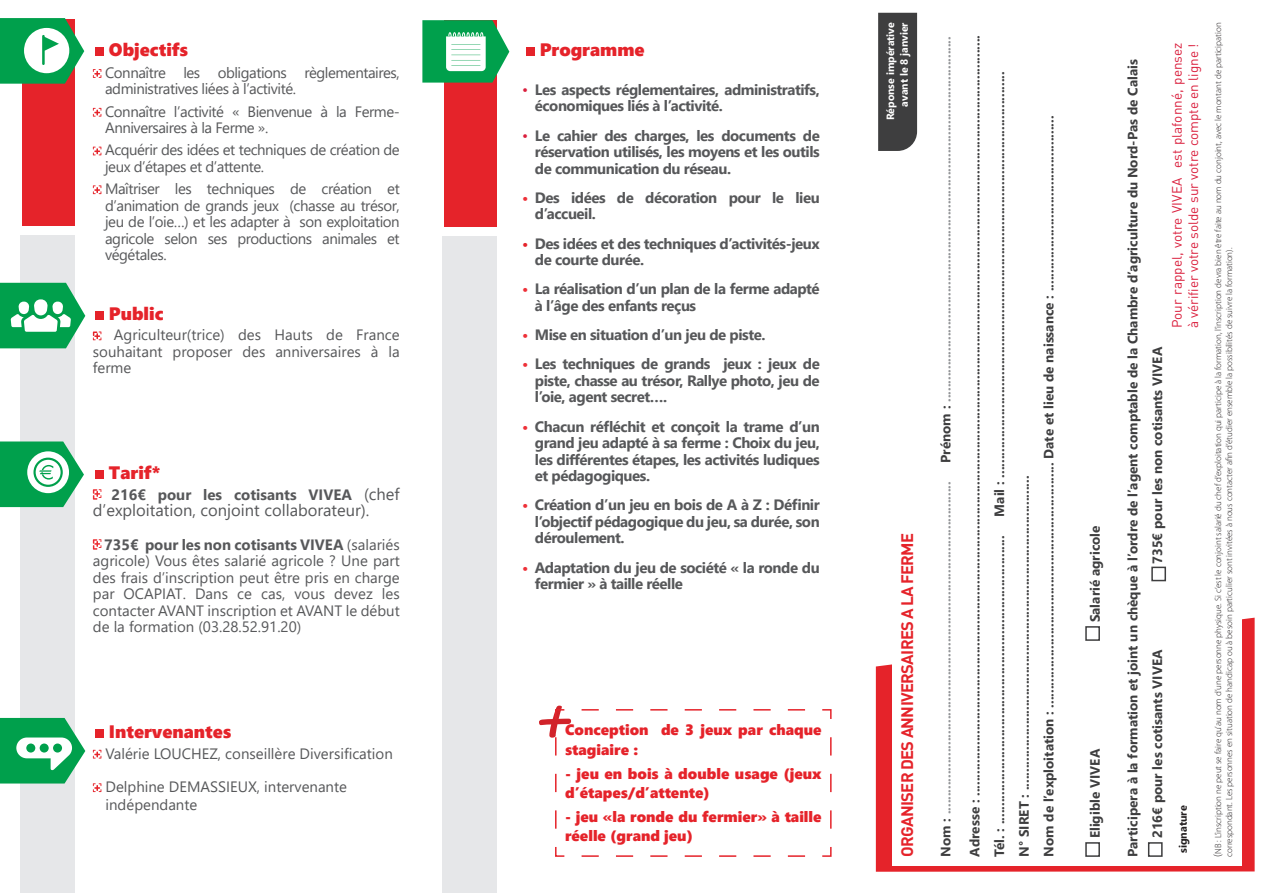
<style>
.page{position:relative;width:1263px;height:893px;background:#fff}
.page>*{position:absolute;margin:0;border:0;box-sizing:border-box;transform-origin:0 0}
.t1{font:18px "Segoe UI Black";color:#e5232a}
.t2{font:16.5px "Segoe UI";color:#57585a}
.t3{font:700 16.5px "DINOT";letter-spacing:-.04em;color:#e5232a}
.t4{font:700 15px/16.5px "Segoe UI";letter-spacing:-.03em;color:#57585a}
.t5{font:15px/16.5px "Segoe UI";letter-spacing:-.03em;color:#57585a}
.t6{font:15px/19.5px "Segoe UI Black";color:#e5232a}
.t7{font:15px/18px "Segoe UI";color:#57585a}
.t8{font:700 15px "Segoe UI";color:#57585a}
.t9{font:700 13.5px "Segoe UI";color:#3e3e3f}
.t10{font:700 13.5px "Segoe UI";color:#939598}
.t11{font:13.5px/16.2px "DINOT";color:#da1f3d}
.t12{font:700 10.8px "Segoe UI";color:#231f20}
.t13{font:700 10.5px/13.5px "Segoe UI";color:#fff;text-align:right}
.t14{font:300 9px/10.8px "Myriad Pro";color:#231f20}
.s1{font-weight:400;font-size:16.5px}
.s2{font-weight:700}
.s3{font-weight:400;color:#da1f3d}
.s4{color:#ee3038}
.s5{color:#e5232a}
.s6{color:#3e3e3f}
.s7{font-size:10.8px}
</style>
<div class="page">
<svg style="left:876px;top:618px;width:378px;height:254px;background:#e84046"></svg>
<div style="left:20px;top:236px;width:55px;height:657px;background:#e6e7e9"></div>
<div style="left:22px;top:19px;width:53px;height:206px;background:#e5232a"></div>
<div style="left:443px;top:237px;width:54px;height:656px;background:#e6e7e9"></div>
<div style="left:444px;top:20px;width:53px;height:206px;background:#e5232a"></div>
<div style="left:96px;top:47px;width:8px;height:9px;background:#e5232a"></div>
<svg style="left:93px;top:69px;width:8px;height:9px"></svg>
<svg style="left:93px;top:108px;width:8px;height:9px"></svg>
<svg style="left:93px;top:147px;width:8px;height:8px"></svg>
<svg style="left:93px;top:185px;width:8px;height:9px"></svg>
<div style="left:96px;top:311px;width:8px;height:8px;background:#e5232a"></div>
<svg style="left:93px;top:331px;width:8px;height:9px"></svg>
<div style="left:96px;top:471px;width:8px;height:8px;background:#e5232a"></div>
<svg style="left:93px;top:489px;width:8px;height:11px"></svg>
<svg style="left:93px;top:539px;width:8px;height:11px"></svg>
<div style="left:96px;top:729px;width:8px;height:9px;background:#e5232a"></div>
<svg style="left:93px;top:750px;width:8px;height:9px"></svg>
<svg style="left:93px;top:783px;width:8px;height:9px"></svg>
<svg style="left:0;top:18px;width:84px;height:66px;background:#5fbc88"></svg>
<div style="left:526px;top:47px;width:9px;height:9px;background:#e5232a"></div>
<svg style="left:0;top:718px;width:85px;height:65px;background:#4abb80"></svg>
<svg style="left:422px;top:20px;width:87px;height:63px;background:#5abe89"></svg>
<svg style="left:0;top:283px;width:85px;height:65px;background:#4dbc82"></svg>
<svg style="left:0;top:441px;width:84px;height:66px;background:#53be86"></svg>
<div style="left:892px;top:13px;width:350px;height:852px;background:#fff"></div>
<div style="left:1085px;top:842px;width:15px;height:15px;border:2px solid #3e3e3f"></div>
<div style="left:1085px;top:626px;width:15px;height:15px;border:2px solid #3e3e3f"></div>
<div style="left:1148px;top:842px;width:14px;height:15px;border:2px solid #3e3e3f"></div>
<div style="left:878px;top:13px;width:39px;height:138px;background:#3e3e3f"></div>
<div style="left:1151px;top:567px;width:15px;height:14px;border:2px solid #3e3e3f"></div>
<svg style="left:539px;top:706px;width:293px;height:151px"></svg>
<p class="t1" style="left:109px;top:36px;width:81px">Objectifs</p>
<p class="t5" style="left:105px;top:63px;width:296px">Connaître les obligations règlementaires, administratives liées à l’activité.</p>
<p class="t5" style="left:105px;top:102px;width:296px">Connaître l’activité « Bienvenue à la Ferme-<br>Anniversaires à la Ferme ».</p>
<p class="t5" style="left:105px;top:140px;width:296px">Acquérir des idées et techniques de création de jeux d’étapes et d’attente.</p>
<p class="t5" style="left:105px;top:179px;width:296px;text-align:justify">Maîtriser les techniques de création et d’animation de grands jeux (chasse au trésor, jeu de l’oie…) et les adapter à son exploitation agricole selon ses productions animales et végétales.</p>
<p class="t1" style="left:109px;top:300px;width:56px">Public</p>
<p class="t5" style="left:93px;top:325px;width:308px;text-align:justify;text-indent:21px">Agriculteur(trice) des Hauts de France souhaitant proposer des anniversaires à la ferme</p>
<p class="t1" style="left:109px;top:459px;width:53px">Tarif*</p>
<p class="t8" style="left:111px;top:480px;width:290px">216€ pour les cotisants VIVEA <span class="s1">(chef</span></p>
<p class="t2" style="left:93px;top:495px;width:278px">d’exploitation, conjoint collaborateur).</p>
<p class="t5" style="left:93px;top:535px;width:308px;text-align:justify;text-indent:11px"><span class="s2">735€ pour les non cotisants VIVEA</span> (salariés agricole) Vous êtes salarié agricole ? Une part des frais d’inscription peut être pris en charge par OCAPIAT. Dans ce cas, vous devez les contacter AVANT inscription et AVANT le début de la formation (03.28.52.91.20)</p>
<p class="t1" style="left:109px;top:718px;width:124px">Intervenantes</p>
<p class="t7" style="left:106px;top:743px;width:289px">Valérie LOUCHEZ, conseillère Diversification</p>
<p class="t7" style="left:106px;top:776px;width:243px">Delphine DEMASSIEUX, intervenante indépendante</p>
<p class="t1" style="left:540px;top:36px;width:106px">Programme</p>
<p class="t4" style="left:535px;top:80px;width:286px;text-indent:-13px"><span class="s3">•</span> Les aspects réglementaires, administratifs, économiques liés à l’activité.</p>
<p class="t4" style="left:535px;top:126px;width:286px;text-align:justify;text-indent:-13px"><span class="s3">•</span> Le cahier des charges, les documents de réservation utilisés, les moyens et les outils de communication du réseau.</p>
<p class="t4" style="left:535px;top:188px;width:286px;text-indent:-13px"><span class="s4">•</span> Des idées de décoration pour le lieu d’accueil.</p>
<p class="t4" style="left:535px;top:234px;width:286px;text-indent:-13px"><span class="s5">•</span> Des idées et des techniques d’activités-jeux de courte durée.</p>
<p class="t4" style="left:535px;top:280px;width:286px;text-indent:-13px"><span class="s4">•</span> La réalisation d’un plan de la ferme adapté à l’âge des enfants reçus</p>
<p class="t4" style="left:522px;top:325px;width:245px"><span class="s4">•</span> Mise en situation d’un jeu de piste.</p>
<p class="t4" style="left:535px;top:355px;width:286px;text-align:justify;text-indent:-13px"><span class="s4">•</span> Les techniques de grands jeux : jeux de piste, chasse au trésor, Rallye photo, jeu de l’oie, agent secret….</p>
<p class="t4" style="left:535px;top:417px;width:286px;text-align:justify;text-indent:-13px"><span class="s4">•</span> Chacun réfléchit et conçoit la trame d’un grand jeu adapté à sa ferme : Choix du jeu, les différentes étapes, les activités ludiques et pédagogiques.</p>
<p class="t4" style="left:535px;top:496px;width:286px;text-align:justify;text-indent:-13px"><span class="s4">•</span> Création d’un jeu en bois de A à Z : Définir l’objectif pédagogique du jeu, sa durée, son déroulement.</p>
<p class="t4" style="left:535px;top:558px;width:286px;text-indent:-13px"><span class="s4">•</span> Adaptation du jeu de société « la ronde du fermier » à taille réelle</p>
<p class="t6" style="left:565px;top:719px;width:258px">Conception de 3 jeux par chaque stagiaire :</p>
<p class="t6" style="left:565px;top:763px;width:258px">- jeu en bois à double usage (jeux d’étapes/d’attente)</p>
<p class="t6" style="left:565px;top:806px;width:258px">- jeu «la ronde du fermier» à taille réelle (grand jeu)</p>
<p class="t13" style="left:883px;top:120px;width:99px;rotate:-90deg">Réponse impérative avant le 8 janvier</p>
<p class="t3" style="left:896px;top:857px;width:325px;rotate:-90deg">ORGANISER DES ANNIVERSAIRES A LA FERME</p>
<p class="t10" style="left:933px;top:463px;width:428px;rotate:-90deg"><span class="s6">Prénom :</span> ....................................................................................................</p>
<p class="t9" style="left:962px;top:857px;width:823px;rotate:-90deg">Adresse : ................................................................................................................................................................................................................</p>
<p class="t10" style="left:933px;top:857px;width:377px;rotate:-90deg"><span class="s6">Nom :</span> ...........................................................................................</p>
<p class="t9" style="left:987px;top:517px;width:447px;rotate:-90deg">Mail : ...............................................................................................................</p>
<p class="t9" style="left:987px;top:857px;width:323px;rotate:-90deg">Tél. : ...............................................................................</p>
<p class="t9" style="left:1011px;top:857px;width:383px;rotate:-90deg">N° SIRET : ......................................................................................</p>
<p class="t9" style="left:1036px;top:857px;width:743px;rotate:-90deg">Nom de l’exploitation : ................................................................... Date et lieu de naissance : ................................................</p>
<p class="t9" style="left:1082px;top:622px;width:98px;rotate:-90deg">Salarié agricole</p>
<p class="t9" style="left:1082px;top:838px;width:91px;rotate:-90deg">Eligible VIVEA</p>
<p class="t9" style="left:1120px;top:857px;width:799px;rotate:-90deg">Participera à la formation et joint un chèque à l’ordre de l’agent comptable de la Chambre d’agriculture du Nord-Pas de Calais</p>
<p class="t11" style="left:1169px;top:328px;width:287px;rotate:-90deg">Pour rappel, votre VIVEA est plafonné, pensez à vérifier votre solde sur votre compte en ligne !</p>
<p class="t9" style="left:1144px;top:564px;width:219px;rotate:-90deg">735€ pour les non cotisants VIVEA</p>
<p class="t9" style="left:1144px;top:838px;width:190px;rotate:-90deg">216€ pour les cotisants VIVEA</p>
<p class="t12" style="left:1173px;top:853px;width:49px;rotate:-90deg">signature</p>
<p class="t14" style="left:1213px;top:857px;width:836px;rotate:-90deg"><span class="s7">(</span>NB : L’inscription ne peut se faire qu’au nom d’une personne physique. Si c’est le conjoint salarié du chef d’exploitation qui participe à la formation, l’inscription devra bien être faite au nom du conjoint, avec le montant de participation correspondant. Les personnes en situation de handicap ou à besoin particulier sont invitées à nous contacter afin d’étudier ensemble la possibilités de suivre la formation).</p>
</div>
